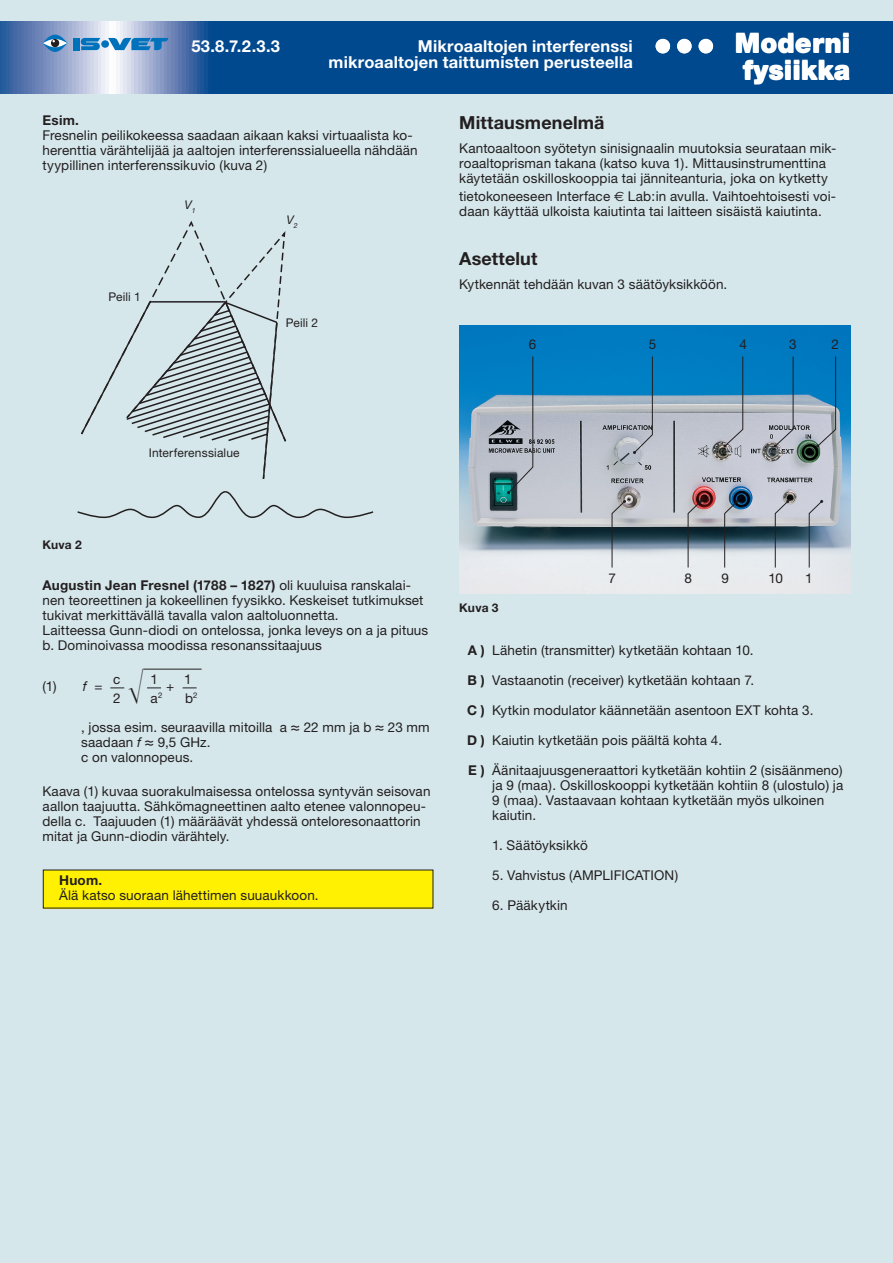
<style>
.page{position:relative;width:893px;height:1263px;background:#d5e7eb}
.page>*{position:absolute;margin:0;border:0;box-sizing:border-box;transform-origin:0 0}
.t1{font:900 27px/27px "Helvetica Neue";color:#fff}
.t2{font:700 18px "Helvetica Neue LT Std";letter-spacing:.005em;color:#231f20}
.t3{font:700 16.5px/16.5px "Helvetica Neue LT Std";letter-spacing:.01em;color:#fff;text-align:right}
.t4{font:13.5px/15px "Helvetica Neue";letter-spacing:.01em;color:#231f20}
.t5{font:700 13.5px "Helvetica Neue LT Std";letter-spacing:.015em;color:#231f20}
.t6{font:italic 13.5px "Helvetica Neue";color:#231f20}
.t7{font:12px "Helvetica Neue";letter-spacing:.01em;color:#231f20}
.t8{font:700 12px "Helvetica Neue LT Std";letter-spacing:.01em;color:#231f20}
.t9{font:italic 12px "Helvetica Neue";color:#231f20}
.s1{font-family:"Euro Sans"}
.s2{font-family:"Helvetica Neue";font-weight:400}
.s3{font-style:normal}
.s4{font-family:"Myriad Pro";font-weight:600;font-size:15px}
.s5{font-style:italic}
.s6{font-family:"Helvetica Neue LT Std";font-weight:700}
</style>
<div class="page">
<svg style="left:0;top:21px;width:893px;height:73px;background:#1e5b9a"></svg>
<svg style="left:43px;top:35px;width:24px;height:17px"></svg>
<svg style="left:43px;top:39px;width:24px;height:8px"></svg>
<svg style="left:51px;top:39px;width:8px;height:8px"></svg>
<div style="left:73px;top:38px;width:7px;height:12px;background:#0072bc"></div>
<svg style="left:81px;top:38px;width:19px;height:12px"></svg>
<svg style="left:108px;top:38px;width:60px;height:12px"></svg>
<div style="left:101px;top:40px;width:8px;height:8px;background:#0072bc;border-radius:50%"></div>
<div style="left:699px;top:39px;width:14px;height:14px;border:2px solid #fff;border-radius:50%"></div>
<div style="left:677px;top:39px;width:15px;height:14px;border:2px solid #fff;border-radius:50%"></div>
<div style="left:656px;top:39px;width:14px;height:14px;border:2px solid #fff;border-radius:50%"></div>
<div style="left:699px;top:40px;width:13px;height:13px;background:#fff;border-radius:50%"></div>
<div style="left:699px;top:39px;width:14px;height:15px;border:2px solid #fff;border-radius:50%"></div>
<div style="left:678px;top:40px;width:13px;height:13px;background:#fff;border-radius:50%"></div>
<div style="left:677px;top:39px;width:15px;height:15px;border:2px solid #fff;border-radius:50%"></div>
<div style="left:656px;top:40px;width:13px;height:13px;background:#fff;border-radius:50%"></div>
<div style="left:656px;top:39px;width:14px;height:15px;border:2px solid #fff;border-radius:50%"></div>
<svg style="left:152px;top:224px;width:134px;height:76px"></svg>
<svg style="left:77px;top:300px;width:297px;height:219px"></svg>
<hr style="left:143px;top:669px;width:59px;height:1px;background:#231f20">
<svg style="left:183px;top:687px;width:14px;height:1px"></svg>
<img style="left:459px;top:325px;width:391px;height:269px">
<svg style="left:507px;top:356px;width:27px;height:138px;background:#6e96af"></svg>
<svg style="left:633px;top:356px;width:20px;height:98px;background:#6599b9"></svg>
<svg style="left:611px;top:500px;width:15px;height:68px"></svg>
<svg style="left:687px;top:500px;width:15px;height:68px"></svg>
<svg style="left:724px;top:500px;width:15px;height:68px"></svg>
<svg style="left:774px;top:500px;width:15px;height:68px"></svg>
<svg style="left:808px;top:500px;width:15px;height:68px"></svg>
<svg style="left:723px;top:356px;width:20px;height:91px;background:#659cbe"></svg>
<svg style="left:774px;top:356px;width:20px;height:91px;background:#6398ba"></svg>
<svg style="left:816px;top:356px;width:20px;height:91px;background:#5694bb"></svg>
<div style="left:43px;top:870px;width:390px;height:38px;background:#fff101"></div>
<svg style="left:110px;top:668px;width:51px;height:21px"></svg>
<p class="t3" style="left:191px;top:37px;width:90px">53.8.7.2.3.3</p>
<p class="t3" style="left:329px;top:37px;width:306px">Mikroaaltojen interferenssi mikroaaltojen taittumisten perusteella</p>
<h1 class="t1" style="left:735px;top:29px;width:117px">Moderni fysiikka</h1>
<p class="t5" style="left:43px;top:112px;width:38px">Esim.</p>
<p class="t4" style="left:43px;top:128px;width:377px">Fresnelin peilikokeessa saadaan aikaan kaksi virtuaalista ko&shy;herenttia värähtelijää ja aaltojen interferenssialueella nähdään tyypillinen interferenssikuvio (kuva 2)</p>
<p class="t7" style="left:108px;top:290px;width:34px">Peili 1</p>
<p class="t9" style="left:184px;top:198px;width:13px">V<sub>1</sub></p>
<p class="t9" style="left:286px;top:212px;width:13px">V<sub>2</sub></p>
<p class="t7" style="left:286px;top:315px;width:34px">Peili 2</p>
<h2 class="t2" style="left:459px;top:111px;width:147px">Mittausmenelmä</h2>
<p class="t4" style="left:459px;top:140px;width:379px">Kantoaaltoon syötetyn sinisignaalin muutoksia seurataan mik&shy;roaaltoprisman takana (katso kuva 1). Mittausinstrumenttina käytetään oskilloskooppia tai jänniteanturia, joka on kytketty</p>
<p class="t4" style="left:459px;top:188px;width:378px">tietokoneeseen Interface <span class="s1">e</span> Lab:in avulla. Vaihtoehtoisesti voi&shy;daan käyttää ulkoista kaiutinta tai laitteen sisäistä kaiutinta.</p>
<h2 class="t2" style="left:459px;top:247px;width:80px">Asettelut</h2>
<p class="t4" style="left:459px;top:277px;width:270px">Kytkennät tehdään kuvan 3 säätöyksikköön.</p>
<p class="t4" style="left:529px;top:336px;width:9px">6</p>
<p class="t4" style="left:649px;top:336px;width:9px">5</p>
<p class="t4" style="left:739px;top:336px;width:9px">4</p>
<p class="t4" style="left:789px;top:336px;width:9px">3</p>
<p class="t4" style="left:832px;top:336px;width:9px">2</p>
<p class="t7" style="left:149px;top:446px;width:92px">Interferenssialue</p>
<p class="t8" style="left:43px;top:537px;width:41px">Kuva 2</p>
<p class="t5" style="left:43px;top:577px;width:370px">Augustin Jean Fresnel (1788 – 1827) <span class="s2">oli kuuluisa ranskalai-</span></p>
<p class="t4" style="left:43px;top:592px;width:387px">nen teoreettinen ja kokeellinen fyysikko. Keskeiset tutkimukset tukivat merkittävällä tavalla valon aaltoluonnetta.<br>Laitteessa Gunn-diodi on ontelossa, jonka leveys on a ja pituus b. Dominoivassa moodissa resonanssitaajuus</p>
<p class="t4" style="left:43px;top:678px;width:16px">(1)</p>
<p class="t4" style="left:113px;top:671px;width:9px">c</p>
<p class="t4" style="left:150px;top:671px;width:9px">1</p>
<p class="t4" style="left:184px;top:671px;width:9px">1</p>
<p class="t4" style="left:113px;top:690px;width:9px">2</p>
<p class="t4" style="left:151px;top:690px;width:13px">a<sup>2</sup></p>
<p class="t4" style="left:185px;top:690px;width:14px">b<sup>2</sup></p>
<p class="t6" style="left:83px;top:678px;width:21px">f <span class="s3">=</span></p>
<p class="t4" style="left:166px;top:678px;width:10px">+</p>
<p class="t4" style="left:81px;top:720px;width:350px">, jossa esim. seuraavilla mitoilla a <span class="s4">≈</span> 22 mm ja b <span class="s4">≈</span> 23 mm saadaan <span class="s5">f</span> <span class="s4">≈</span> 9,5 GHz.<br>c on valonnopeus.</p>
<p class="t4" style="left:43px;top:784px;width:389px">Kaava (1) kuvaa suorakulmaisessa ontelossa syntyvän seisovan aallon taajuutta. Sähkömagneettinen aalto etenee valonnopeu&shy;della c. Taajuuden (1) määräävät yhdessä onteloresonaattorin mitat ja Gunn-diodin värähtely.</p>
<p class="t5" style="left:59px;top:872px;width:45px">Huom.</p>
<p class="t4" style="left:59px;top:888px;width:261px">Älä katso suoraan lähettimen suuaukkoon.</p>
<p class="t8" style="left:459px;top:601px;width:41px">Kuva 3</p>
<p class="t4" style="left:609px;top:570px;width:9px">7</p>
<p class="t4" style="left:684px;top:570px;width:9px">8</p>
<p class="t4" style="left:721px;top:570px;width:9px">9</p>
<p class="t4" style="left:768px;top:570px;width:16px">10</p>
<p class="t4" style="left:805px;top:570px;width:9px">1</p>
<p class="t4" style="left:468px;top:643px;width:287px"><span class="s6">A )</span> Lähetin (transmitter) kytketään kohtaan 10.</p>
<p class="t4" style="left:467px;top:673px;width:288px"><span class="s6">B )</span> Vastaanotin (receiver) kytketään kohtaan 7.</p>
<p class="t4" style="left:467px;top:703px;width:348px"><span class="s6">C )</span> Kytkin modulator käännetään asentoon EXT kohta 3.</p>
<p class="t4" style="left:467px;top:733px;width:257px"><span class="s6">D )</span> Kaiutin kytketään pois päältä kohta 4.</p>
<p class="t4" style="left:492px;top:763px;width:352px;text-indent:-24px"><span class="s6">E )</span> Äänitaajuusgeneraattori kytketään kohtiin 2 (sisäänmeno) ja 9 (maa). Oskilloskooppi kytketään kohtiin 8 (ulostulo) ja 9 (maa). Vastaavaan kohtaan kytketään myös ulkoinen kaiutin.</p>
<p class="t4" style="left:492px;top:838px;width:97px">1. Säätöyksikkö</p>
<p class="t4" style="left:492px;top:868px;width:188px">5. Vahvistus (AMPLIFICATION)</p>
<p class="t4" style="left:492px;top:898px;width:77px">6. Pääkytkin</p>
</div>
